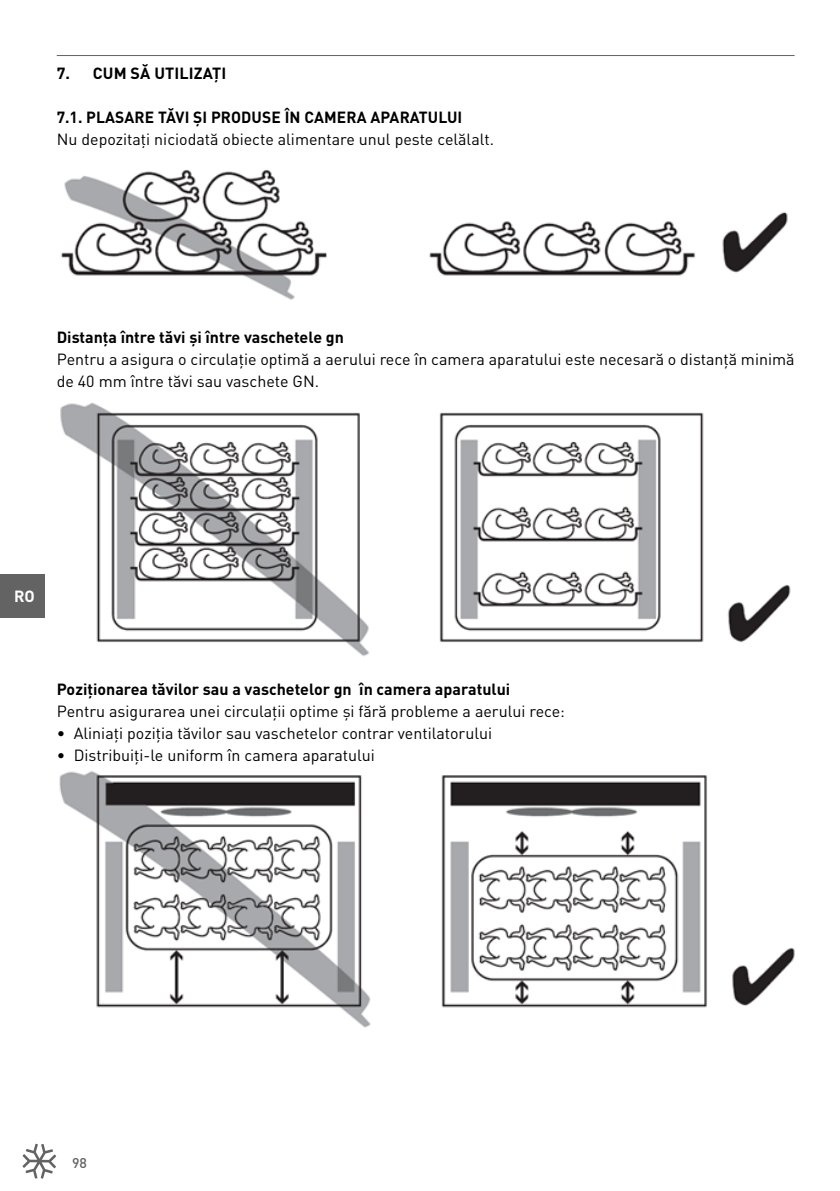
<style>
.page{position:relative;width:840px;height:1191px;background:#fff}
.page>*{position:absolute;margin:0;border:0;box-sizing:border-box;transform-origin:0 0}
.t1{font:16px/22px "DIN Pro";color:#000}
.t2{font:700 16px "DIN Pro";color:#000}
.t3{font:700 16px "DIN Pro";color:#fff}
.t4{font:500 14px "DIN Pro";color:#646363}
</style>
<div class="page">
<div style="left:0;top:574px;width:44px;height:43px;background:#646363"></div>
<svg style="left:23px;top:1143px;width:33px;height:35px"></svg>
<hr style="left:57px;top:55px;width:737px;height:1px;background:#646363">
<img style="left:61px;top:169px;width:727px;height:131px">
<img style="left:60px;top:402px;width:731px;height:254px">
<img style="left:59px;top:771px;width:735px;height:257px">
<p class="t2" style="left:57px;top:60px;width:171px">7. CUM SĂ UTILIZAȚI</p>
<p class="t2" style="left:57px;top:104px;width:407px">7.1. PLASARE TĂVI ȘI PRODUSE ÎN CAMERA APARATULUI</p>
<p class="t1" style="left:57px;top:126px;width:438px">Nu depozitați niciodată obiecte alimentare unul peste celălalt.</p>
<p class="t2" style="left:57px;top:324px;width:288px">Distanța între tăvi și între vaschetele gn</p>
<p class="t1" style="left:57px;top:346px;width:739px">Pentru a asigura o circulație optimă a aerului rece în camera aparatului este necesară o distanță minimă de 40 mm între tăvi sau vaschete GN.</p>
<p class="t3" style="left:14px;top:583px;width:22px">RO</p>
<p class="t2" style="left:57px;top:676px;width:455px">Poziționarea tăvilor sau a vaschetelor gn în camera aparatului</p>
<p class="t1" style="left:57px;top:698px;width:509px">Pentru asigurarea unei circulații optime și fără probleme a aerului rece:</p>
<p class="t1" style="left:57px;top:720px;width:436px">• Aliniați poziția tăvilor sau vaschetelor contrar ventilatorului</p>
<p class="t1" style="left:57px;top:742px;width:319px">• Distribuiți-le uniform în camera aparatului</p>
<p class="t4" style="left:72px;top:1151px;width:16px">98</p>
</div>
